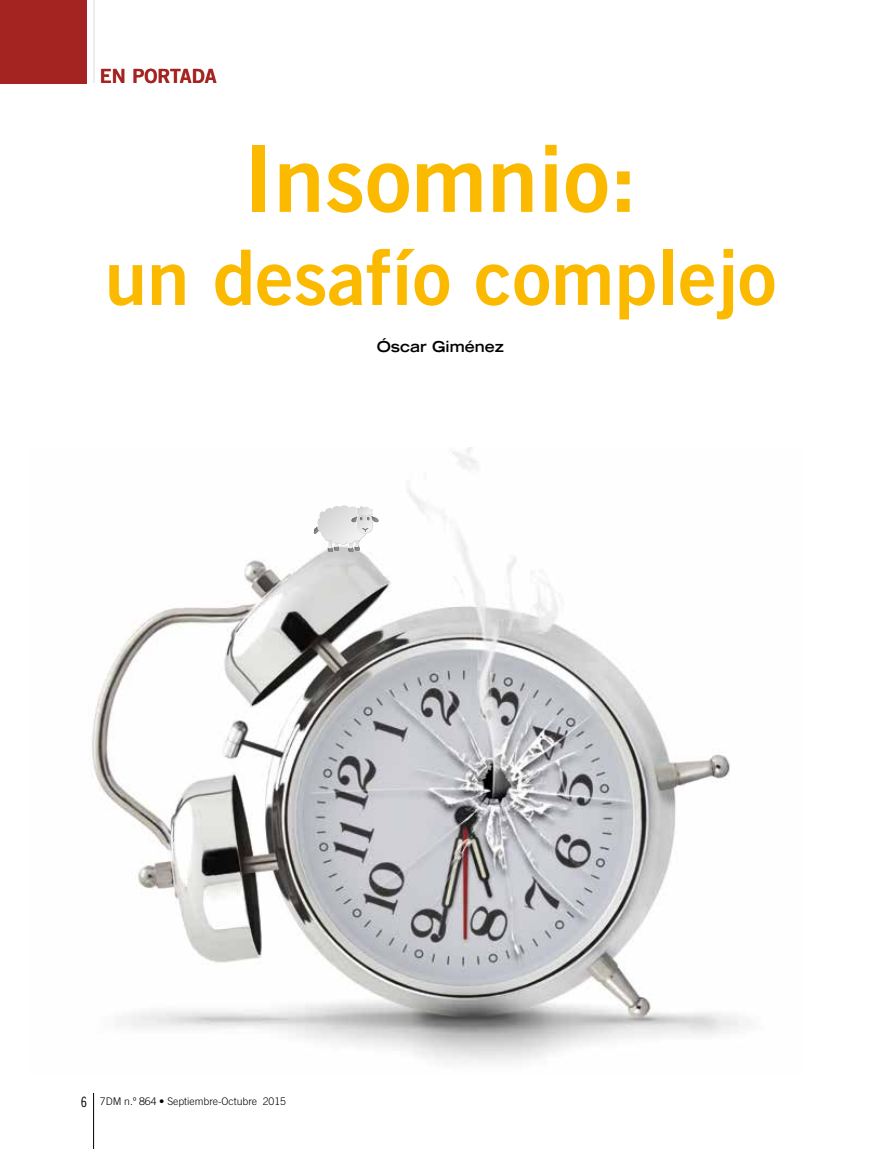
<style>
.page{position:relative;width:872px;height:1149px;background:#fff}
.page>*{position:absolute;margin:0;border:0;box-sizing:border-box;transform-origin:0 0}
.t1{font:91.5px "Trade Gothic LT Std Bd 2";color:#fbba00}
.t2{font:76.5px "Trade Gothic LT Std Bd 2";color:#fbba00}
.t3{font:19.5px "Trade Gothic LT Std Bd 2";color:#a42422}
.t4{font:700 expanded 15px "Trade Gothic LT Std";color:#000}
.t5{font:14.25px "Trade Gothic LT Std Cn 18";color:#000}
.t6{font:300 10.5px "Trade Gothic LT Std";color:#000}
</style>
<div class="page">
<hr style="left:93px;top:1092px;width:1px;height:56px;background:#000">
<div style="left:0;top:0;width:87px;height:83px;background:#a42422"></div>
<img style="left:92px;top:448px;width:660px;height:614px">
<svg style="left:313px;top:504px;width:66px;height:48px"></svg>
<h3 class="t3" style="left:100px;top:64px;width:118px">EN PORTADA</h3>
<h1 class="t1" style="left:243px;top:122px;width:395px">Insomnio:</h1>
<h2 class="t2" style="left:104px;top:230px;width:673px">un desafío complejo</h2>
<h3 class="t4" style="left:377px;top:337px;width:129px">Óscar Giménez</h3>
<h3 class="t5" style="left:81px;top:1092px;width:8px">6</h3>
<p class="t6" style="left:100px;top:1094px;width:188px">7DM n.º 864 • Septiembre-Octubre 2015</p>
</div>
